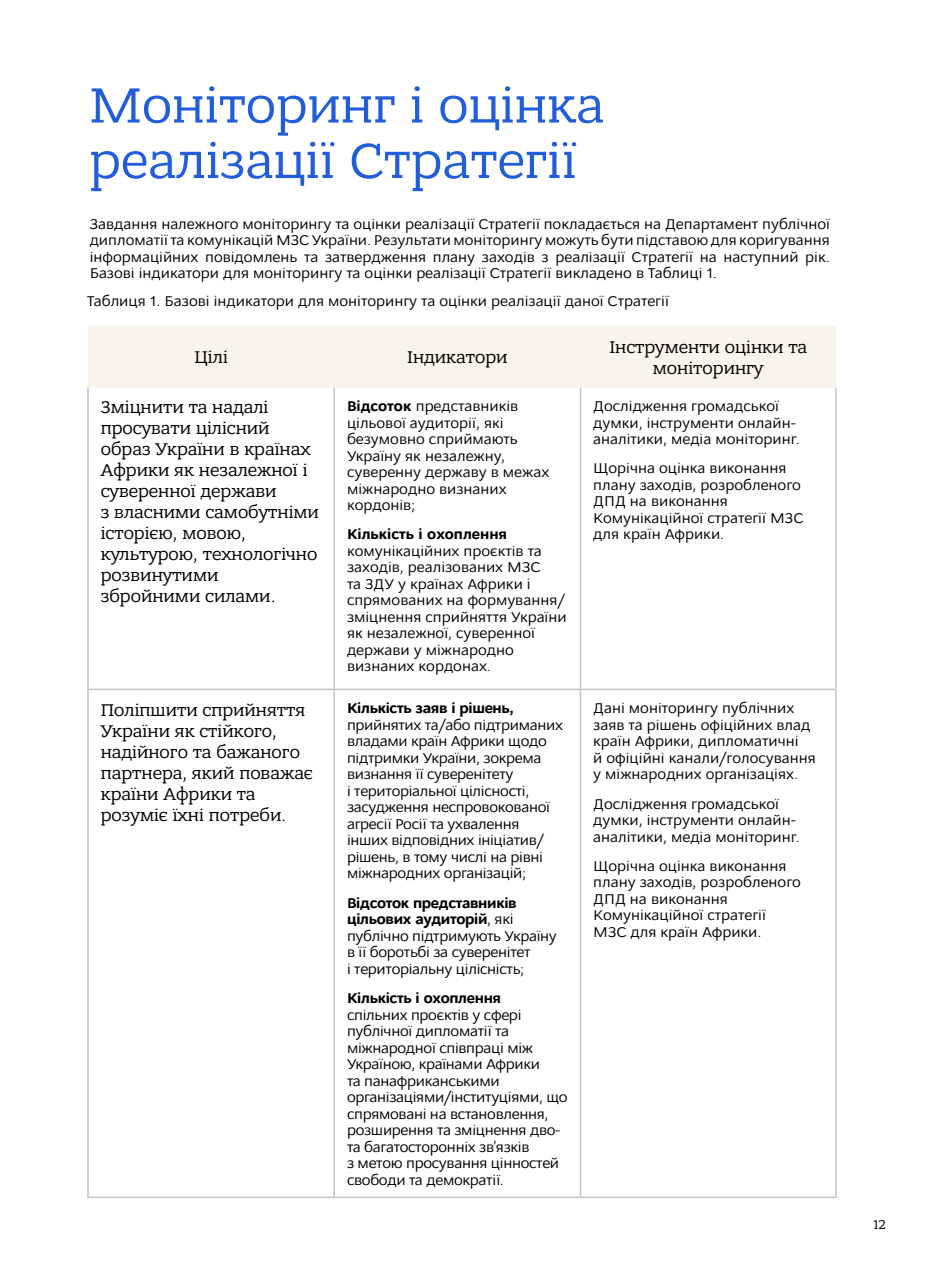
<style>
.page{position:relative;width:926px;height:1271px;background:#fff}
.page>*{position:absolute;margin:0;border:0;box-sizing:border-box;transform-origin:0 0}
.t1{font:52.5px/55.5px "Bandera Pro";color:#225eda}
.sub-header{font:18px/21px "Bandera Pro";color:#000}
.body{font:15px/16.5px "Osnova Pro";color:#000}
.body-2{font:15px/16.5px "Osnova Pro";letter-spacing:-.02em;color:#000}
.t2{font:13.5px "Bandera Pro";color:#000}
.s1{font-weight:700}
</style>
<div class="page">
<div style="left:88px;top:325px;width:747px;height:63px;background:#f8f4ea"></div>
<hr style="left:87px;top:388px;width:2px;height:300px;background:#c4c4c4">
<hr style="left:333px;top:388px;width:2px;height:300px;background:#c4c4c4">
<hr style="left:579px;top:388px;width:2px;height:300px;background:#c4c4c4">
<hr style="left:835px;top:388px;width:1px;height:300px;background:#c4c4c4">
<hr style="left:87px;top:688px;width:247px;height:2px;background:#c4c4c4">
<hr style="left:87px;top:690px;width:2px;height:506px;background:#c4c4c4">
<hr style="left:334px;top:688px;width:246px;height:2px;background:#c4c4c4">
<hr style="left:333px;top:690px;width:2px;height:506px;background:#c4c4c4">
<hr style="left:580px;top:688px;width:256px;height:2px;background:#c4c4c4">
<hr style="left:579px;top:690px;width:2px;height:506px;background:#c4c4c4">
<hr style="left:835px;top:690px;width:1px;height:506px;background:#c4c4c4">
<hr style="left:87px;top:1196px;width:247px;height:2px;background:#c4c4c4">
<hr style="left:334px;top:1196px;width:246px;height:2px;background:#c4c4c4">
<hr style="left:580px;top:1196px;width:256px;height:2px;background:#c4c4c4">
<p class="t1" style="left:89px;top:78px;width:516px">Моніторинг і оцінка реалізації Стратегії</p>
<p class="body" style="left:90px;top:215px;width:741px">Завдання належного моніторингу та оцінки реалізації Стратегії покладається на Департамент публічної дипломатії та комунікацій МЗС України. Результати моніторингу можуть бути підставою для коригування інформацій них повідомлень та затвердження плану заходів з реалізації Стратегії на наступний рік.<br>Базові індикатори для моніторингу та оцінки реалізації Стратегії викладено в Таблиці 1.</p>
<p class="body" style="left:87px;top:292px;width:583px">Таблиця 1. Базові індикатори для моніторингу та оцінки реалізації даної Стратегії</p>
<p class="sub-header" style="left:194px;top:347px;width:35px">Цілі</p>
<p class="sub-header" style="left:407px;top:347px;width:102px">Індикатори</p>
<p class="sub-header" style="left:609px;top:336px;width:199px;text-align:center">Інструменти оцінки та моніторингу</p>
<p class="sub-header" style="left:101px;top:397px;width:220px">Зміцнити та надалі просувати цілісний образ України в країнах<br>Африки як незалежної і суверенної держави<br>з власними самобутніми історією, мовою, культурою, технологічно розвинутими збройними силами.</p>
<p class="body" style="left:347px;top:398px;width:204px"><span class="s1">Відсоток</span> представників цільової аудиторії, які безумовно сприймають<br>Україну як незалежну, суверенну державу в межах міжнародно визнаних кордонів;</p>
<p class="body" style="left:593px;top:398px;width:208px">Дослідження громадської думки, інструменти онлай н&shy;аналітики, медіа моніторинг.</p>
<p class="body" style="left:593px;top:460px;width:212px">Щорічна оцінка виконання плану заходів, розробленого<br>ДПД на виконання<br>Комунікацій ної стратегії МЗС для країн Африки.</p>
<p class="body" style="left:347px;top:526px;width:221px"><span class="s1">Кількість і охоплення </span>комунікаційних проєктів та заходів, реалізованих МЗС<br>та ЗДУ у країнах Африки і спрямованих на формування/ зміцнення сприйняття України як незалежної, суверенної держави у міжнародно визнаних кордонах.</p>
<p class="sub-header" style="left:101px;top:699px;width:214px">Поліпшити сприйняття<br>України як стійкого, надійного та бажаного партнера, який поважає країни Африки та розуміє їхні потреби.</p>
<p class="body-2" style="left:347px;top:700px;width:217px"><span class="s1">Кількість заяв і рішень, </span>прийнятих та/або підтриманих владами країн Африки щодо підтримки України, зокрема визнання її суверенітету<br>і територіальної цілісності, засудження неспровокованої агресії Росії та ухвалення інших відповідних ініціатив/ рішень, в тому числі на рівні міжнародних організацій;</p>
<p class="body-2" style="left:347px;top:894px;width:211px"><span class="s1">Відсоток представників цільових аудиторій</span>, які публічно підтримують Україну в її боротьбі за суверенітет<br>і територіальну цілісність;</p>
<p class="body-2" style="left:347px;top:989px;width:222px"><span class="s1">Кількість і охоплення<br></span>спільних проєктів у сфері публічної дипломатії та міжнародної співпраці між<br>Україною, країнами Африки<br>та панафриканськими організаціями/інституціями, що спрямовані на встановлення, розширення та зміцнення дво&shy;та багатосторонніх зв’язків<br>з метою просування цінностей свободи та демократії.</p>
<p class="body" style="left:593px;top:700px;width:224px">Дані моніторингу публічних заяв та рішень офіційних влад країн Африки, дипломатичні<br>й офіційні канали/голосування у міжнародних організаціях.</p>
<p class="body" style="left:593px;top:795px;width:208px">Дослідження громадської думки, інструменти онлай н&shy;аналітики, медіа моніторинг.</p>
<p class="body" style="left:593px;top:857px;width:209px">Щорічна оцінка виконання плану заходів, розробленого<br>ДПД на виконання<br>Комунікацій ної стратегії<br>МЗС для країн Африки.</p>
<p class="t2" style="left:872px;top:1216px;width:15px">12</p>
</div>
